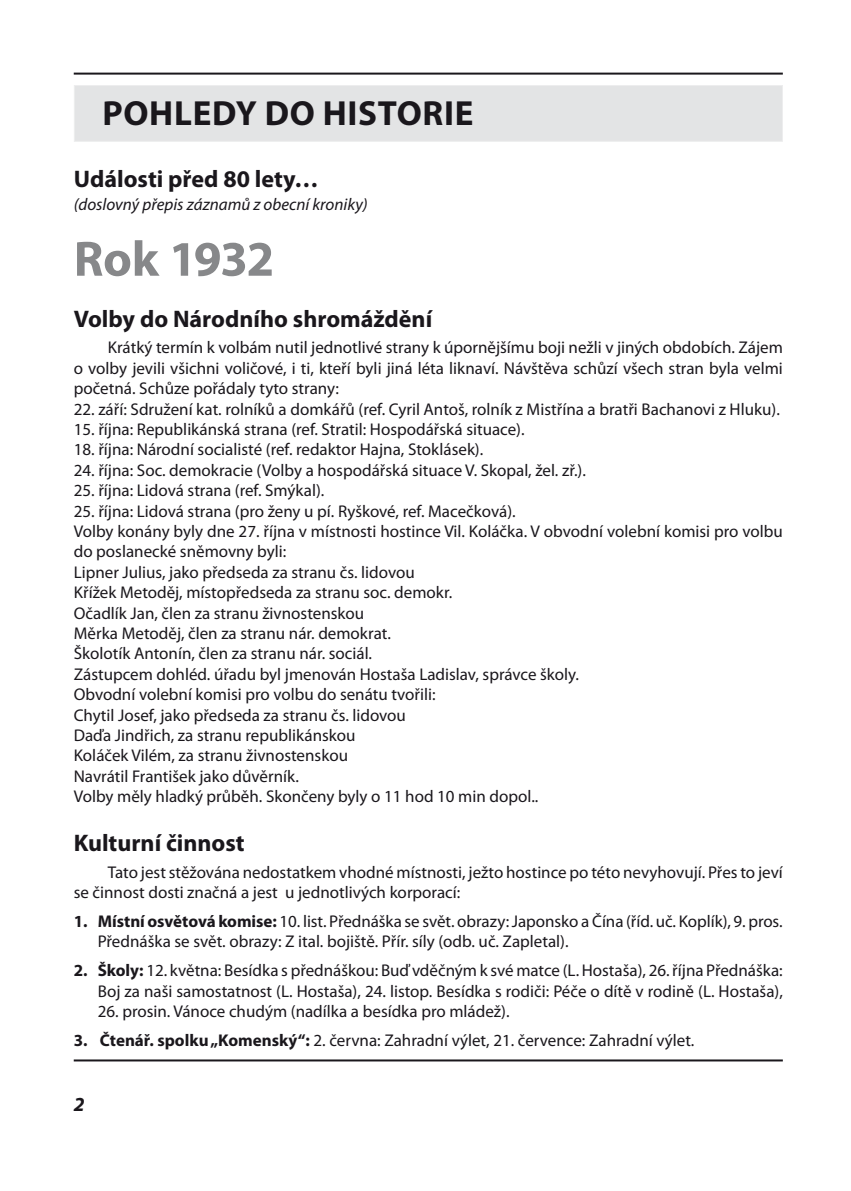
<style>
.page{position:relative;width:851px;height:1191px;background:#fff}
.page>*{position:absolute;margin:0;border:0;box-sizing:border-box;transform-origin:0 0}
.t1{font:700 50px "Myriad Pro";color:#87888a}
.t2{font:700 35px "Myriad Pro";letter-spacing:.02em;color:#1a171c}
.t3{font:700 24px "Myriad Pro";color:#1a171c}
.t4{font:italic 700 20px "Myriad Pro";color:#1a171c}
.t5{font:17px/20.4px "Myriad Pro";color:#1a171c}
.t6{font:italic 17px "Myriad Pro";color:#1a171c}
.s1{font-weight:700}
</style>
<div class="page">
<hr style="left:74px;top:73px;width:708px;height:2px;background:#1a171c">
<hr style="left:74px;top:1059px;width:708px;height:2px;background:#1a171c">
<div style="left:74px;top:85px;width:708px;height:57px;background:#e3e4e5;border:1px solid #ededee"></div>
<h2 class="t2" style="left:102px;top:91px;width:372px">Pohledy do historie</h2>
<h3 class="t3" style="left:74px;top:163px;width:246px">Události před 80 lety…</h3>
<p class="t6" style="left:74px;top:194px;width:295px">(doslovný přepis záznamů z obecní kroniky)</p>
<h1 class="t1" style="left:74px;top:226px;width:202px">Rok 1932</h1>
<h3 class="t3" style="left:74px;top:303px;width:360px">Volby do Národního shromáždění</h3>
<p class="t5" style="left:74px;top:337px;width:710px;text-align:justify;text-indent:34px">Krátký termín k volbám nutil jednotlivé strany k úpornějšímu boji nežli v jiných obdobích. Zájem o volby jevili všichni voličové, i ti, kteří byli jiná léta liknaví. Návštěva schůzí všech stran byla velmi početná. Schůze pořádaly tyto strany:</p>
<p class="t5" style="left:74px;top:398px;width:707px">22. září: Sdružení kat. rolníků a domkářů (ref. Cyril Antoš, rolník z Mistřína a bratři Bachanovi z Hluku).</p>
<p class="t5" style="left:74px;top:419px;width:452px">15. října: Republikánská strana (ref. Stratil: Hospodářská situace).</p>
<p class="t5" style="left:74px;top:439px;width:411px">18. října: Národní socialisté (ref. redaktor Hajna, Stoklásek).</p>
<p class="t5" style="left:74px;top:459px;width:513px">24. října: Soc. demokracie (Volby a hospodářská situace V. Skopal, žel. zř.).</p>
<p class="t5" style="left:74px;top:480px;width:252px">25. října: Lidová strana (ref. Smýkal).</p>
<p class="t5" style="left:74px;top:500px;width:710px">25. října: Lidová strana (pro ženy u pí. Ryškové, ref. Macečková).<br>Volby konány byly dne 27. října v místnosti hostince Vil. Koláčka. V obvodní volební komisi pro volbu do poslanecké sněmovny byli:<br>Lipner Julius, jako předseda za stranu čs. lidovou<br>Křížek Metoděj, místopředseda za stranu soc. demokr.<br>Očadlík Jan, člen za stranu živnostenskou<br>Měrka Metoděj, člen za stranu nár. demokrat.<br>Školotík Antonín, člen za stranu nár. sociál.<br>Zástupcem dohléd. úřadu byl jmenován Hostaša Ladislav, správce školy.<br>Obvodní volební komisi pro volbu do senátu tvořili:<br>Chytil Josef, jako předseda za stranu čs. lidovou<br>Daďa Jindřich, za stranu republikánskou<br>Koláček Vilém, za stranu živnostenskou<br>Navrátil František jako důvěrník.<br>Volby měly hladký průběh. Skončeny byly o 11 hod 10 min dopol..</p>
<h3 class="t3" style="left:74px;top:827px;width:172px">Kulturní činnost</h3>
<p class="t5" style="left:74px;top:861px;width:710px;text-indent:34px">Tato jest stěžována nedostatkem vhodné místnosti, ježto hostince po této nevyhovují. Přes to jeví se činnost dosti značná a jest u jednotlivých korporací:</p>
<p class="t5" style="left:98px;top:910px;width:686px;text-indent:-24px"><span class="s1">1. Místní osvětová komise:</span> 10. list. Přednáška se svět. obrazy: Japonsko a Čína (říd. uč. Koplík), 9. pros.<br>Přednáška se svět. obrazy: Z ital. bojiště. Přír. síly (odb. uč. Zapletal).</p>
<p class="t5" style="left:74px;top:960px;width:710px;text-align:right"><span class="s1">2. Školy:</span> 12. května: Besídka s přednáškou: Buď vděčným k své matce (L. Hostaša), 26. října Přednáška:<br>Boj za naši samostatnost (L. Hostaša), 24. listop. Besídka s rodiči: Péče o dítě v rodině (L. Hostaša),</p>
<p class="t5" style="left:98px;top:1000px;width:413px">26. prosin. Vánoce chudým (nadílka a besídka pro mládež).</p>
<p class="t5" style="left:74px;top:1029px;width:622px"><span class="s1">3. Čtenář. spolku „Komenský“:</span> 2. června: Zahradní výlet, 21. července: Zahradní výlet.</p>
<p class="t4" style="left:74px;top:1091px;width:12px">2</p>
</div>
